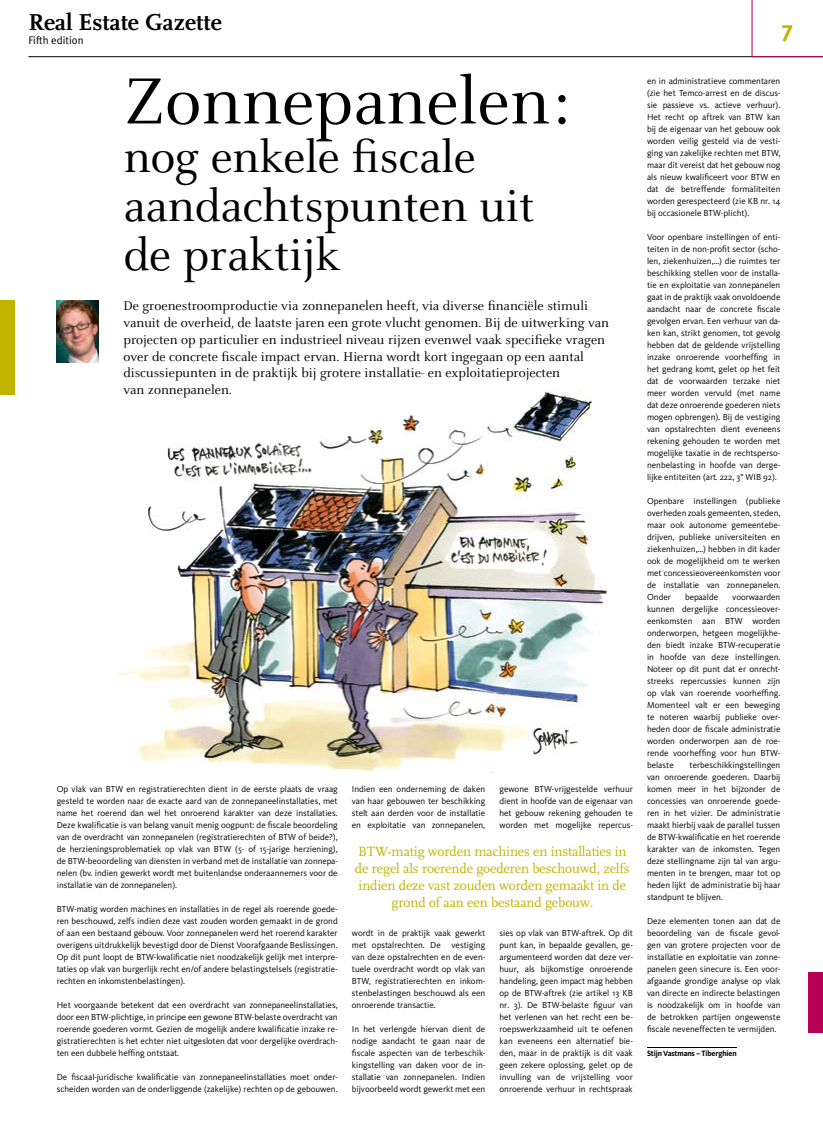
<style>
.page{position:relative;width:823px;height:1134px;background:#fff}
.page>*{position:absolute;margin:0;border:0;box-sizing:border-box;transform-origin:0 0}
.t1{font:72px "Celeste OT";color:#000}
.t2{font:49px/49px "Celeste OT";letter-spacing:-.005em;color:#000}
.t3{font:700 24px "FF Scala";color:#000}
.t4{font:700 24px "Kievit";color:#c0b400}
.t5{font:14px/16.8px "Celeste OT";color:#000}
.t6{font:14px/16.8px "FF Scala";letter-spacing:-.01em;color:#c0b400;text-align:center}
.t7{font:11px "Meta Plus Normal";color:#000}
.t8{font:9px/12px "Kievit";color:#000;text-align:justify}
.t9{font:700 8px "Kievit";letter-spacing:-.02em;color:#000}
</style>
<div class="page">
<hr style="left:28px;top:57px;width:794px;height:1px;background:#000">
<svg style="left:751px;top:0;width:71px;height:57px"></svg>
<img style="left:116px;top:390px;width:492px;height:383px">
<hr style="left:646px;top:1047px;width:90px;height:1px;background:#000">
<div style="left:0;top:300px;width:14px;height:94px;background:#c0b400"></div>
<img style="left:57px;top:300px;width:41px;height:62px">
<div style="left:808px;top:972px;width:14px;height:60px;background:#b60054"></div>
<h3 class="t3" style="left:28px;top:9px;width:195px">Real Estate Gazette</h3>
<p class="t7" style="left:28px;top:33px;width:57px">Fifth edition</p>
<h3 class="t4" style="left:781px;top:14px;width:13px">7</h3>
<h1 class="t1" style="left:123px;top:62px;width:448px">Zonnepanelen:</h1>
<h2 class="t2" style="left:123px;top:133px;width:412px">nog enkele fiscale aandachtspunten uit de praktijk</h2>
<p class="t5" style="left:123px;top:298px;width:487px">De groenestroomproductie via zonnepanelen heeft, via diverse financiële stimuli vanuit de overheid, de laatste jaren een grote vlucht genomen. Bij de uitwerking van projecten op particulier en industrieel niveau rijzen evenwel vaak specifieke vragen over de concrete fiscale impact ervan. Hierna wordt kort ingegaan op een aantal discussiepunten in de praktijk bij grotere installatie- en exploitatieprojecten<br>van zonnepanelen.</p>
<p class="t8" style="left:57px;top:783px;width:282px">Op vlak van BTW en registratierechten dient in de eerste plaats de vraag gesteld te worden naar de exacte aard van de zonnepaneelinstallaties, met name het roerend dan wel het onroerend karakter van deze installaties.<br>Deze kwalificatie is van belang vanuit menig oogpunt: de fiscale beoordeling van de overdracht van zonnepanelen (registratierechten of BTW of beide?), de herzieningsproblematiek op vlak van BTW (5- of 15-jarige herziening), de BTW-beoordeling van diensten in verband met de installatie van zonnepa&shy;nelen (bv. indien gewerkt wordt met buitenlandse onderaannemers voor de installatie van de zonnepanelen).</p>
<p class="t8" style="left:57px;top:903px;width:282px">BTW-matig worden machines en installaties in de regel als roerende goede&shy;ren beschouwd, zelfs indien deze vast zouden worden gemaakt in de grond of aan een bestaand gebouw. Voor zonnepanelen werd het roerend karakter overigens uitdrukkelijk bevestigd door de Dienst Voorafgaande Beslissingen.<br>Op dit punt loopt de BTW-kwalificatie niet noodzakelijk gelijk met interpre&shy;taties op vlak van burgerlijk recht en/of andere belastingstelsels (registratie&shy;rechten en inkomstenbelastingen).</p>
<p class="t8" style="left:57px;top:999px;width:282px">Het voorgaande betekent dat een overdracht van zonnepaneelinstallaties, door een BTW-plichtige, in principe een gewone BTW-belaste overdracht van roerende goederen vormt. Gezien de mogelijk andere kwalificatie inzake re&shy;gistratierechten is het echter niet uitgesloten dat voor dergelijke overdrach&shy;ten een dubbele heffing ontstaat.</p>
<p class="t8" style="left:57px;top:1071px;width:282px">De fiscaal-juridische kwalificatie van zonnepaneelinstallaties moet onder&shy;scheiden worden van de onderliggende (zakelijke) rechten op de gebouwen.</p>
<p class="t8" style="left:351px;top:783px;width:135px">Indien een onderneming de daken van haar gebouwen ter beschikking stelt aan derden voor de installatie en exploitatie van zonnepanelen,</p>
<p class="t8" style="left:499px;top:783px;width:135px">gewone BTW-vrijgestelde verhuur dient in hoofde van de eigenaar van het gebouw rekening gehouden te worden met mogelijke repercus-</p>
<h3 class="t6" style="left:355px;top:843px;width:276px">BTW-matig worden machines en installaties in de regel als roerende goederen beschouwd, zelfs indien deze vast zouden worden gemaakt in de grond of aan een bestaand gebouw.</h3>
<p class="t8" style="left:351px;top:927px;width:135px">wordt in de praktijk vaak gewerkt met opstalrechten. De vestiging van deze opstalrechten en de even&shy;tuele overdracht wordt op vlak van BTW, registratierechten en inkom&shy;stenbelastingen beschouwd als een onroerende transactie.</p>
<p class="t8" style="left:351px;top:1023px;width:135px">In het verlengde hiervan dient de nodige aandacht te gaan naar de fiscale aspecten van de terbeschik&shy;kingstelling van daken voor de in&shy;stallatie van zonnepanelen. Indien bijvoorbeeld wordt gewerkt met een</p>
<p class="t8" style="left:499px;top:927px;width:135px">sies op vlak van BTW-aftrek. Op dit punt kan, in bepaalde gevallen, ge&shy;argumenteerd worden dat deze ver&shy;huur, als bijkomstige onroerende handeling, geen impact mag hebben op de BTW-aftrek (zie artikel 13 KB nr. 3). De BTW-belaste figuur van het verlenen van het recht een be&shy;roepswerkzaamheid uit te oefenen kan eveneens een alternatief bie&shy;den, maar in de praktijk is dit vaak geen zekere oplossing, gelet op de invulling van de vrijstelling voor onroerende verhuur in rechtspraak</p>
<p class="t8" style="left:646px;top:75px;width:135px">en in administratieve commentaren (zie het Temco-arrest en de discus&shy;sie passieve vs. actieve verhuur).<br>Het recht op aftrek van BTW kan bij de eigenaar van het gebouw ook worden veilig gesteld via de vesti&shy;ging van zakelijke rechten met BTW, maar dit vereist dat het gebouw nog als nieuw kwalificeert voor BTW en dat de betreffende formaliteiten worden gerespecteerd (zie KB nr. 14 bij occasionele BTW-plicht).</p>
<p class="t8" style="left:646px;top:231px;width:135px">Voor openbare instellingen of enti&shy;teiten in de non-profit sector (scho&shy;len, ziekenhuizen,…) die ruimtes ter beschikking stellen voor de installa&shy;tie en exploitatie van zonnepanelen gaat in de praktijk vaak onvoldoende aandacht naar de concrete fiscale gevolgen ervan. Een verhuur van da&shy;ken kan, strikt genomen, tot gevolg hebben dat de geldende vrijstelling inzake onroerende voorheffing in het gedrang komt, gelet op het feit dat de voorwaarden terzake niet meer worden vervuld (met name dat deze onroerende goederen niets mogen opbrengen). Bij de vestiging van opstalrechten dient eveneens rekening gehouden te worden met mogelijke taxatie in de rechtsperso&shy;nenbelasting in hoofde van derge&shy;lijke entiteiten (art. 222, 3° WIB 92).</p>
<p class="t8" style="left:646px;top:495px;width:135px">Openbare instellingen (publieke overheden zoals gemeenten, steden, maar ook autonome gemeentebe&shy;drijven, publieke universiteiten en ziekenhuizen,…) hebben in dit kader ook de mogelijkheid om te werken met concessieovereenkomsten voor de installatie van zonnepanelen.<br>Onder</p>
<p class="t8" style="left:646px;top:591px;width:135px;text-indent:85px">voorwaarden kunnen dergelijke concessieover&shy;eenkomsten aan BTW worden onderworpen, hetgeen mogelijkhe&shy;den biedt inzake BTW-recuperatie in hoofde van deze instellingen.<br>Noteer op dit punt dat er onrecht&shy;streeks repercussies kunnen zijn op vlak van roerende voorheffing.<br>Momenteel valt er een beweging te noteren waarbij publieke over&shy;heden door de fiscale administratie worden onderworpen aan de roe&shy;rende voorheffing voor hun BTW&shy;belaste</p>
<p class="t8" style="left:684px;top:591px;width:35px">bepaalde</p>
<p class="t8" style="left:646px;top:759px;width:135px;text-indent:43px">terbeschikkingstellingen van onroerende goederen. Daarbij komen meer in het bijzonder de concessies van onroerende goede&shy;ren in het vizier. De administratie maakt hierbij vaak de parallel tussen de BTW-kwalificatie en het roerende karakter van de inkomsten. Tegen deze stellingname zijn tal van argu&shy;menten in te brengen, maar tot op heden lijkt de administratie bij haar standpunt te blijven.</p>
<p class="t8" style="left:646px;top:915px;width:135px">Deze elementen tonen aan dat de beoordeling van de fiscale gevol&shy;gen van grotere projecten voor de installatie en exploitatie van zonne&shy;panelen geen sinecure is. Een voor&shy;afgaande grondige analyse op vlak van directe en indirecte belastingen is noodzakelijk om in hoofde van de betrokken partijen ongewenste fiscale neveneffecten te vermijden.</p>
<p class="t9" style="left:646px;top:1048px;width:91px">Stijn Vastmans – Tiberghien</p>
</div>
